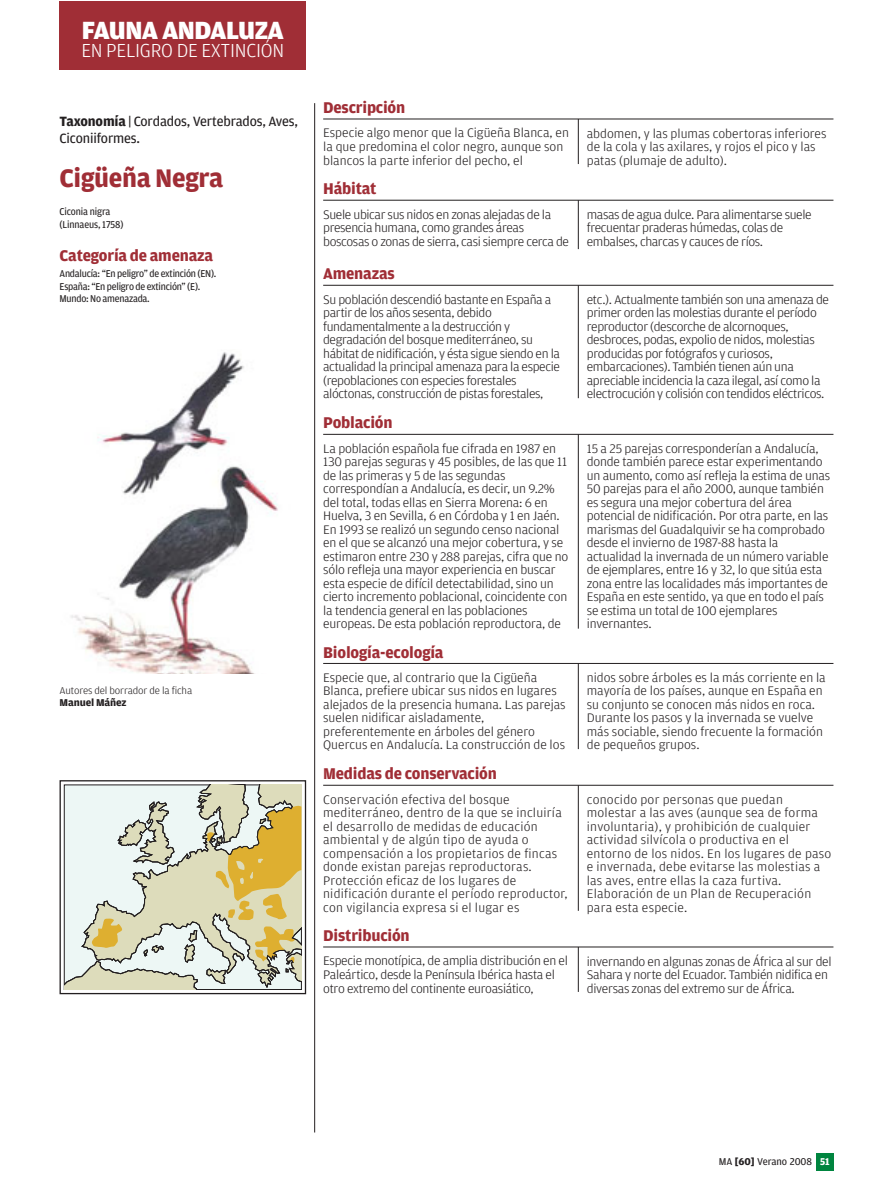
<style>
.page{position:relative;width:893px;height:1191px;background:#fff}
.page>*{position:absolute;margin:0;border:0;box-sizing:border-box;transform-origin:0 0}
.t1{font:700 27px "Amplitude";letter-spacing:-.01em;color:#a02e36}
.t2{font:900 26.4px "Amplitude";letter-spacing:-.02em;color:#fff}
.t3{font:300 19.95px "Amplitude";letter-spacing:-.01em;color:#fff}
.t4{font:700 16.5px "Amplitude";letter-spacing:-.01em;color:#a02e36}
.t5{font:14.25px/17px "Amplitude";letter-spacing:-.01em;color:#231f20}
.t6{font:300 13.2px/13.5px "Amplitude";letter-spacing:-.015em;color:#231f20;scale:1.05 1}
.t7{font:300 13.2px/13.5px "Amplitude";letter-spacing:.015em;color:#231f20;scale:1.05 1}
.t8{font:10.5px/12.8px "Amplitude";letter-spacing:-.025em;color:#231f20;scale:.95 1}
.t9{font:300 10.5px "Amplitude";letter-spacing:-.01em;color:#231f20;scale:1.05 1}
.t10{font:10.5px "Amplitude";letter-spacing:-.005em;color:#231f20}
.t11{font:700 10.5px "Amplitude";letter-spacing:-.01em;color:#231f20;scale:1.05 1}
.s1{font-weight:700}
.s2{font-weight:700;color:#fff}
</style>
<div class="page">
<div style="left:816px;top:1153px;width:17px;height:17px;background:#00853f"></div>
<div style="left:60px;top:1px;width:246px;height:68px;background:#a02e36"></div>
<hr style="left:323px;top:119px;width:510px;height:1px;background:#231f20">
<hr style="left:578px;top:119px;width:1px;height:45px;background:#231f20">
<hr style="left:323px;top:200px;width:510px;height:1px;background:#231f20">
<hr style="left:578px;top:200px;width:1px;height:49px;background:#231f20">
<hr style="left:323px;top:285px;width:510px;height:1px;background:#231f20">
<hr style="left:578px;top:285px;width:1px;height:113px;background:#231f20">
<hr style="left:323px;top:434px;width:510px;height:1px;background:#231f20">
<hr style="left:578px;top:434px;width:1px;height:194px;background:#231f20">
<hr style="left:578px;top:663px;width:1px;height:86px;background:#231f20">
<hr style="left:323px;top:663px;width:510px;height:1px;background:#231f20">
<hr style="left:323px;top:785px;width:510px;height:1px;background:#231f20">
<hr style="left:578px;top:785px;width:1px;height:125px;background:#231f20">
<hr style="left:323px;top:946px;width:510px;height:1px;background:#231f20">
<hr style="left:578px;top:947px;width:1px;height:45px;background:#231f20">
<hr style="left:314px;top:103px;width:1px;height:1029px;background:#231f20">
<img style="left:71px;top:352px;width:207px;height:321px">
<div style="left:60px;top:780px;width:246px;height:214px;border:1px solid #231f20"></div>
<svg style="left:64px;top:785px;width:237px;height:204px;background:#d5d3b6"></svg>
<h2 class="t2" style="left:82px;top:20px;width:204px">FAUNA ANDALUZA</h2>
<h3 class="t3" style="left:81px;top:43px;width:204px">EN PELIGRO DE EXTINCIÓN</h3>
<p class="t5" style="left:60px;top:113px;width:240px"><span class="s1">Taxonomía</span> | Cordados, Vertebrados, Aves,<br>Ciconiiformes.</p>
<h1 class="t1" style="left:60px;top:167px;width:165px">Cigüeña Negra</h1>
<p class="t8" style="left:60px;top:206px;width:69px">Ciconia nigra (Linnaeus, 1758)</p>
<p class="t4" style="left:60px;top:249px;width:155px">Categoría de amenaza</p>
<p class="t8" style="left:60px;top:267px;width:167px">Andalucía: “En peligro” de extinción (EN).<br>España: “En peligro de extinción” (E).<br>Mundo: No amenazada.</p>
<p class="t9" style="left:60px;top:686px;width:128px">Autores del borrador de la ficha</p>
<p class="t11" style="left:60px;top:698px;width:65px">Manuel Máñez</p>
<p class="t4" style="left:323px;top:101px;width:84px">Descripción</p>
<p class="t6" style="left:323px;top:127px;width:236px">Especie algo menor que la Cigüeña Blanca, en la que predomina el color negro, aunque son blancos la parte inferior del pecho, el</p>
<p class="t6" style="left:587px;top:127px;width:230px">abdomen, y las plumas cobertoras inferiores de la cola y las axilares, y rojos el pico y las patas (plumaje de adulto).</p>
<p class="t4" style="left:323px;top:182px;width:55px">Hábitat</p>
<p class="t6" style="left:323px;top:208px;width:236px">Suele ubicar sus nidos en zonas alejadas de la presencia humana, como grandes áreas boscosas o zonas de sierra, casi siempre cerca de</p>
<p class="t6" style="left:587px;top:208px;width:216px">masas de agua dulce. Para alimentarse suele frecuentar praderas húmedas, colas de embalses, charcas y cauces de ríos.</p>
<p class="t4" style="left:323px;top:267px;width:73px">Amenazas</p>
<p class="t6" style="left:323px;top:293px;width:227px">Su población descendió bastante en España a partir de los años sesenta, debido fundamentalmente a la destrucción y degradación del bosque mediterráneo, su hábitat de nidificación, y ésta sigue siendo en la actualidad la principal amenaza para la especie (repoblaciones con especies forestales alóctonas, construcción de pistas forestales,</p>
<p class="t6" style="left:587px;top:293px;width:232px">etc.). Actualmente también son una amenaza de primer orden las molestias durante el período reproductor (descorche de alcornoques, desbroces, podas, expolio de nidos, molestias producidas por fotógrafos y curiosos, embarcaciones). También tienen aún una apreciable incidencia la caza ilegal, así como la electrocución y colisión con tendidos eléctricos.</p>
<p class="t4" style="left:323px;top:416px;width:71px">Población</p>
<p class="t6" style="left:323px;top:442px;width:235px">La población española fue cifrada en 1987 en 130 parejas seguras y 45 posibles, de las que 11 de las primeras y 5 de las segundas correspondían a Andalucía, es decir, un 9.2% del total, todas ellas en Sierra Morena: 6 en Huelva, 3 en Sevilla, 6 en Córdoba y 1 en Jaén.<br>En 1993 se realizó un segundo censo nacional en el que se alcanzó una mejor cobertura, y se estimaron entre 230 y 288 parejas, cifra que no sólo refleja una mayor experiencia en buscar esta especie de difícil detectabilidad, sino un cierto incremento poblacional, coincidente con la tendencia general en las poblaciones europeas. De esta población reproductora, de</p>
<p class="t6" style="left:587px;top:442px;width:233px">15 a 25 parejas corresponderían a Andalucía, donde también parece estar experimentando un aumento, como así refleja la estima de unas 50 parejas para el año 2000, aunque también es segura una mejor cobertura del área potencial de nidificación. Por otra parte, en las marismas del Guadalquivir se ha comprobado desde el invierno de 1987-88 hasta la actualidad la invernada de un número variable de ejemplares, entre 16 y 32, lo que sitúa esta zona entre las localidades más importantes de España en este sentido, ya que en todo el país se estima un total de 100 ejemplares invernantes.</p>
<p class="t4" style="left:323px;top:645px;width:122px">Biología-ecología</p>
<p class="t6" style="left:323px;top:671px;width:232px">Especie que, al contrario que la Cigüeña Blanca, prefiere ubicar sus nidos en lugares alejados de la presencia humana. Las parejas suelen nidificar aisladamente, preferentemente en árboles del género Quercus en Andalucía. La construcción de los</p>
<p class="t6" style="left:587px;top:671px;width:229px">nidos sobre árboles es la más corriente en la mayoría de los países, aunque en España en su conjunto se conocen más nidos en roca.<br>Durante los pasos y la invernada se vuelve más sociable, siendo frecuente la formación de pequeños grupos.</p>
<p class="t4" style="left:323px;top:767px;width:175px">Medidas de conservación</p>
<p class="t7" style="left:323px;top:793px;width:235px">Conservación efectiva del bosque mediterráneo, dentro de la que se incluiría el desarrollo de medidas de educación ambiental y de algún tipo de ayuda o compensación a los propietarios de fincas donde existan parejas reproductoras.<br>Protección eficaz de los lugares de nidificación durante el período reproductor, con vigilancia expresa si el lugar es</p>
<p class="t7" style="left:587px;top:793px;width:234px">conocido por personas que puedan molestar a las aves (aunque sea de forma involuntaria), y prohibición de cualquier actividad silvícola o productiva en el entorno de los nidos. En los lugares de paso e invernada, debe evitarse las molestias a las aves, entre ellas la caza furtiva.<br>Elaboración de un Plan de Recuperación para esta especie.</p>
<p class="t4" style="left:323px;top:929px;width:88px">Distribución</p>
<p class="t6" style="left:323px;top:955px;width:235px">Especie monotípica, de amplia distribución en el<br>Paleártico, desde la Península Ibérica hasta el otro extremo del continente euroasiático,</p>
<p class="t6" style="left:587px;top:955px;width:235px">invernando en algunas zonas de África al sur del<br>Sahara y norte del Ecuador. También nidifica en diversas zonas del extremo sur de África.</p>
<p class="t10" style="left:719px;top:1157px;width:113px">MA <span class="s1">[60]</span> Verano 2008 <span class="s2">51</span></p>
</div>
